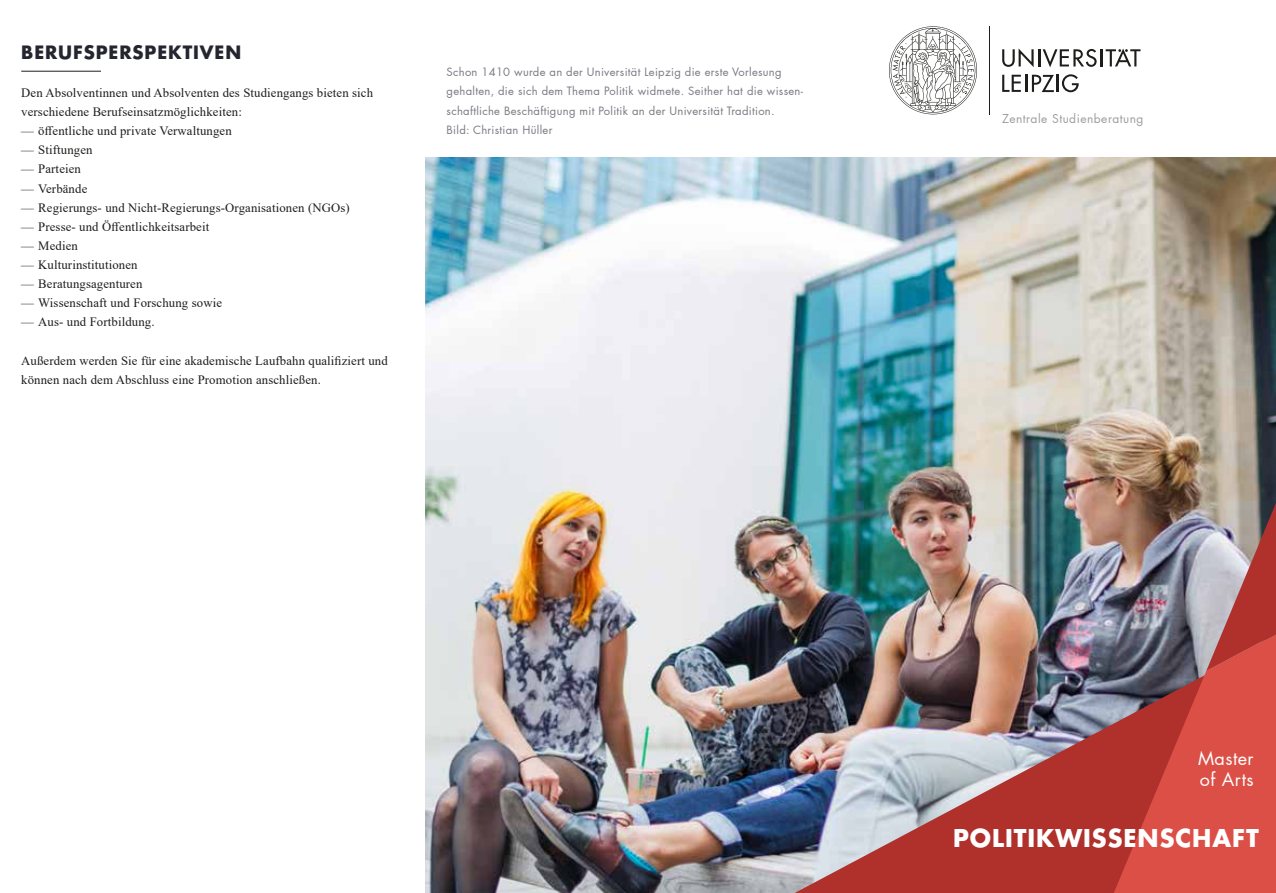
<style>
.page{position:relative;width:1276px;height:893px;background:#fff}
.page>*{position:absolute;margin:0;border:0;box-sizing:border-box;transform-origin:0 0}
.t1{font:700 24px "Futura LT Pro";letter-spacing:.04em;color:#fff}
.t2{font:700 18px "Futura LT Pro";letter-spacing:.05em;color:#24252f}
.t3{font:18px/21px "Futura LT Pro";letter-spacing:.025em;color:#fff}
.t4{font:12.75px/19.2px "Times New Roman";letter-spacing:.01em;color:#1d1d1b}
.t5{font:12px "Futura LT Pro";letter-spacing:.04em;color:#9d9d9d}
.t6{font:11.25px/19.2px "Futura LT Pro";letter-spacing:.025em;color:#7d7a83}
</style>
<div class="page">
<img style="left:425px;top:157px;width:851px;height:736px">
<img style="left:794px;top:637px;width:319px;height:256px">
<img style="left:1113px;top:503px;width:163px;height:390px">
<svg style="left:1002px;top:48px;width:138px;height:19px"></svg>
<svg style="left:1062px;top:74px;width:16px;height:18px"></svg>
<hr style="left:1056px;top:75px;width:3px;height:17px;background:#1d1d1b">
<svg style="left:1002px;top:75px;width:52px;height:17px"></svg>
<hr style="left:989px;top:26px;width:1px;height:88px;background:#1d1d1b">
<svg style="left:889px;top:26px;width:88px;height:88px"></svg>
<hr style="left:21px;top:71px;width:80px;height:1px;background:#1d1d1b">
<h2 class="t2" style="left:21px;top:38px;width:221px">BERUFSPERSPEKTIVEN</h2>
<p class="t4" style="left:21px;top:83px;width:353px">Den Absolventinnen und Absolventen des Studiengangs bieten sich verschiedene Berufseinsatzmöglichkeiten:</p>
<p class="t4" style="left:21px;top:121px;width:212px">— öffentliche und private Verwaltungen</p>
<p class="t4" style="left:21px;top:140px;width:73px">— Stiftungen</p>
<p class="t4" style="left:21px;top:159px;width:61px">— Parteien</p>
<p class="t4" style="left:21px;top:178px;width:68px">— Verbände</p>
<p class="t4" style="left:21px;top:197px;width:330px">— Regierungs- und Nicht-Regierungs-Organisationen (NGOs)</p>
<p class="t4" style="left:21px;top:216px;width:190px">— Presse- und Öffentlichkeitsarbeit</p>
<p class="t4" style="left:21px;top:236px;width:58px">— Medien</p>
<p class="t4" style="left:21px;top:255px;width:118px">— Kulturinstitutionen</p>
<p class="t4" style="left:21px;top:274px;width:123px">— Beratungsagenturen</p>
<p class="t4" style="left:21px;top:293px;width:202px">— Wissenschaft und Forschung sowie</p>
<p class="t4" style="left:21px;top:312px;width:135px">— Aus- und Fortbildung.</p>
<p class="t4" style="left:21px;top:350px;width:368px">Außerdem werden Sie für eine akademische Laufbahn qualifiziert und können nach dem Abschluss eine Promotion anschließen.</p>
<p class="t6" style="left:446px;top:62px;width:358px">Schon 1410 wurde an der Universität Leipzig die erste Vorlesung gehalten, die sich dem Thema Politik widmete. Seither hat die wissen&shy;schaftliche Beschäftigung mit Politik an der Universität Tradition.<br>Bild: Christian Hüller</p>
<p class="t5" style="left:1002px;top:111px;width:143px">Zentrale Studienberatung</p>
<h2 class="t3" style="left:1198px;top:747px;width:57px">Master of Arts</h2>
<h1 class="t1" style="left:953px;top:819px;width:307px">POLITIKWISSENSCHAFT</h1>
</div>
